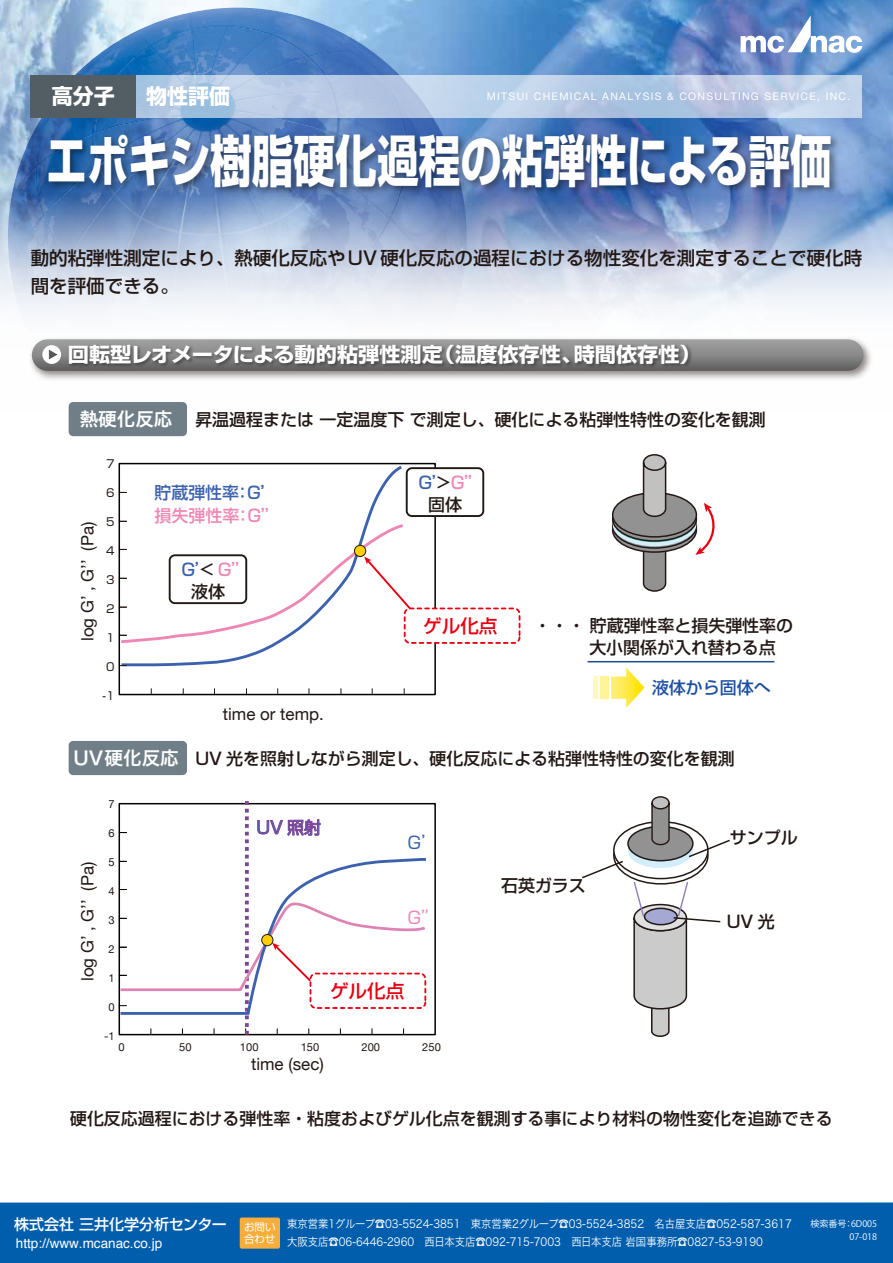
<style>
.page{position:relative;width:893px;height:1263px;background:#fff}
.page>*{position:absolute;margin:0;border:0;box-sizing:border-box;transform-origin:0 0}
.t1{font:700 55.65px "Shin Go Pro";color:#fff;scale:.75 1}
.t2{font:700 21px "Shin Go Pro";color:#fff}
.t3{font:700 20.1px "Shin Go Pro";color:#fff;scale:1.05 1}
.t4{font:500 18.6px/28.2px "Shin Go Pro";color:#221815}
.t5{font:18.6px "Hira Kaku Pro W6";color:#fff}
.t6{font:500 18.6px "Shin Go Pro";color:#e60012}
.t7{font:500 16.95px/22.4px "Shin Go Pro";color:#221815}
.t8{font:16.95px "Helvetica Neue";color:#221815}
.t9{font:500 16.95px "Shin Go Pro";color:#ee87b4}
.t10{font:500 16.95px "Shin Go Pro";color:#3d62ad}
.t11{font:500 16.95px "Shin Go Pro";color:#1d50a2}
.t12{font:16.95px "Shin Go Pro";color:#3d62ad}
.t13{font:16.95px "Shin Go Pro";color:#ee87b4}
.t14{font:500 15px "Shin Go Pro";color:#fff}
.t15{font:13.5px "Helvetica";color:#fff}
.t16{font:11.25px/18px "Hira Kaku Pro W3";color:#fff;scale:.92 1}
.t17{font:11.1px "Helvetica Neue";color:#221815}
.t18{font:11.1px "Shin Go Pro";color:#221815}
.t19{font:10.5px "Helvetica Neue LT Std";letter-spacing:.125em;color:#fff}
.t20{font:10.5px/12px "Shin Go Pro";letter-spacing:-.015em;color:#fff}
.t21{font:9px/13.8px "Koz Go Pr 6 N";color:#fff;text-align:right}
.s1{color:#3d62ad}
.s2{color:#ee87b4}
</style>
<div class="page">
<img style="left:0;top:0;width:893px;height:193px">
<img style="left:8px;top:8px;width:459px;height:185px">
<img style="left:0;top:193px;width:893px;height:220px">
<svg style="left:122px;top:466px;width:280px;height:201px"></svg>
<img style="left:26px;top:333px;width:849px;height:50px">
<svg style="left:741px;top:15px;width:121px;height:38px"></svg>
<svg style="left:136px;top:75px;width:726px;height:42px;background:#b8cbe5"></svg>
<div style="left:31px;top:75px;width:105px;height:42px;background:#535d64"></div>
<img style="left:65px;top:371px;width:633px;height:1px">
<img style="left:40px;top:127px;width:804px;height:79px">
<svg style="left:32px;top:339px;width:831px;height:32px;background:#797878"></svg>
<svg style="left:642px;top:552px;width:25px;height:40px"></svg>
<svg style="left:613px;top:508px;width:83px;height:44px"></svg>
<div style="left:612px;top:507px;width:85px;height:46px;border:2px solid #221815;border-radius:50%"></div>
<svg style="left:613px;top:504px;width:83px;height:44px"></svg>
<div style="left:612px;top:503px;width:85px;height:46px;border:2px solid #221815;border-radius:50%"></div>
<svg style="left:613px;top:502px;width:83px;height:44px"></svg>
<svg style="left:613px;top:497px;width:83px;height:44px"></svg>
<div style="left:612px;top:496px;width:85px;height:46px;border:2px solid #221815;border-radius:50%"></div>
<div style="left:613px;top:493px;width:83px;height:44px;background:#939293;border-radius:50%"></div>
<div style="left:612px;top:492px;width:85px;height:46px;border:2px solid #221815;border-radius:50%"></div>
<svg style="left:642px;top:454px;width:25px;height:63px;background:#a8a5a5"></svg>
<svg style="left:695px;top:503px;width:20px;height:52px"></svg>
<div style="left:119px;top:463px;width:317px;height:232px;border:2px solid #040000"></div>
<div style="left:407px;top:468px;width:76px;height:48px;background:#fff;border-radius:5px"></div>
<div style="left:406px;top:467px;width:78px;height:50px;border:2px solid #221815;border-radius:5px"></div>
<svg style="left:118px;top:521px;width:292px;height:124px"></svg>
<div style="left:405px;top:608px;width:115px;height:35px;background:#fff;border-radius:5px"></div>
<div style="left:404px;top:607px;width:116px;height:37px;border:2px dashed #e60012;border-radius:5px"></div>
<div style="left:69px;top:402px;width:118px;height:34px;background:#707f87;border-radius:5px"></div>
<div style="left:69px;top:741px;width:118px;height:34px;background:#707f87;border-radius:5px"></div>
<hr style="left:588px;top:661px;width:186px;height:1px;background:#1d4b96">
<svg style="left:611px;top:667px;width:34px;height:41px"></svg>
<div style="left:593px;top:676px;width:5px;height:22px;background:#fff8c5"></div>
<div style="left:600px;top:676px;width:8px;height:22px;background:#fff598"></div>
<svg style="left:118px;top:801px;width:310px;height:233px"></svg>
<svg style="left:118px;top:856px;width:310px;height:160px"></svg>
<div style="left:613px;top:821px;width:96px;height:58px;border:2px solid #221815;border-radius:50%"></div>
<svg style="left:628px;top:834px;width:65px;height:34px"></svg>
<svg style="left:687px;top:838px;width:43px;height:20px"></svg>
<svg style="left:633px;top:880px;width:88px;height:157px"></svg>
<div style="left:628px;top:826px;width:65px;height:35px;background:#939293;border-radius:50%"></div>
<div style="left:627px;top:826px;width:67px;height:35px;border:2px solid #221815;border-radius:50%"></div>
<svg style="left:651px;top:796px;width:19px;height:50px"></svg>
<svg style="left:582px;top:859px;width:43px;height:20px"></svg>
<div style="left:262px;top:934px;width:11px;height:12px;background:#fdd000;border-radius:50%"></div>
<div style="left:261px;top:934px;width:12px;height:12px;border:1px solid #221815;border-radius:50%"></div>
<div style="left:0;top:1202px;width:893px;height:61px;background:#005ead"></div>
<div style="left:240px;top:1217px;width:40px;height:32px;background:#f6ad3c;border-radius:2px"></div>
<p class="t2" style="left:52px;top:80px;width:65px">高分子</p>
<p class="t2" style="left:146px;top:80px;width:86px">物性評価</p>
<p class="t19" style="left:487px;top:90px;width:365px">MITSUI CHEMICAL ANALYSIS &amp; CONSULTING SERVICE, INC.</p>
<h1 class="t1" style="left:46px;top:117px;width:1050px">エポキシ樹脂硬化過程の粘弾性による評価</h1>
<p class="t4" style="left:31px;top:242px;width:833px">動的粘弾性測定により、熱硬化反応やUV 硬化反応の過程における物性変化を測定することで硬化時間を評価できる。</p>
<p class="t3" style="left:68px;top:338px;width:604px">回転型レオメータによる動的粘弾性測定（温度依存性、時間依存性）</p>
<p class="t5" style="left:80px;top:402px;width:94px">熱硬化反応</p>
<p class="t7" style="left:195px;top:407px;width:572px">昇温過程または 一定温度下 で測定し、硬化による粘弾性特性の変化を観測</p>
<p class="t18" style="left:106px;top:454px;width:10px">7</p>
<p class="t18" style="left:106px;top:483px;width:10px">6</p>
<p class="t18" style="left:106px;top:513px;width:10px">5</p>
<p class="t18" style="left:106px;top:542px;width:10px">4</p>
<p class="t18" style="left:106px;top:571px;width:10px">3</p>
<p class="t18" style="left:106px;top:600px;width:10px">2</p>
<p class="t18" style="left:106px;top:629px;width:10px">1</p>
<p class="t18" style="left:106px;top:658px;width:10px">0</p>
<p class="t18" style="left:103px;top:687px;width:13px">-1</p>
<p class="t8" style="left:75px;top:641px;width:121px;rotate:-90deg">log G’ , G’’ (Pa)</p>
<p class="t10" style="left:155px;top:479px;width:125px">貯蔵弾性率：G’</p>
<p class="t9" style="left:155px;top:502px;width:129px">損失弾性率：G’’</p>
<p class="t7" style="left:191px;top:556px;width:63px;text-indent:-10px"><span class="s1">G’</span>&lt; <span class="s2">G’’</span>液体</p>
<p class="t8" style="left:223px;top:702px;width:103px">time or temp.</p>
<p class="t7" style="left:428px;top:469px;width:59px;text-indent:-10px"><span class="s1">G’</span>&gt;<span class="s2">G’’</span>固体</p>
<p class="t6" style="left:423px;top:610px;width:76px">ゲル化点</p>
<p class="t7" style="left:534px;top:612px;width:260px">・・・ 貯蔵弾性率と損失弾性率の　　　大小関係が入れ替わる点</p>
<p class="t11" style="left:652px;top:674px;width:120px">液体から固体へ</p>
<p class="t5" style="left:73px;top:741px;width:107px">UV硬化反応</p>
<p class="t17" style="left:108px;top:796px;width:8px">7</p>
<p class="t17" style="left:108px;top:825px;width:8px">6</p>
<p class="t17" style="left:108px;top:854px;width:8px">5</p>
<p class="t17" style="left:108px;top:883px;width:8px">4</p>
<p class="t17" style="left:108px;top:912px;width:8px">3</p>
<p class="t17" style="left:108px;top:941px;width:8px">2</p>
<p class="t17" style="left:108px;top:970px;width:8px">1</p>
<p class="t17" style="left:108px;top:999px;width:8px">0</p>
<p class="t17" style="left:104px;top:1028px;width:12px">-1</p>
<p class="t8" style="left:75px;top:981px;width:121px;rotate:-90deg">log G’ , G’’ (Pa)</p>
<p class="t7" style="left:195px;top:746px;width:541px">UV 光を照射しながら測定し、硬化反応による粘弾性特性の変化を観測</p>
<p class="t12" style="left:256px;top:813px;width:66px">UV 照射</p>
<p class="t12" style="left:408px;top:829px;width:32px">G’</p>
<p class="t13" style="left:407px;top:904px;width:36px">G’’</p>
<p class="t6" style="left:330px;top:975px;width:76px">ゲル化点</p>
<p class="t7" style="left:501px;top:872px;width:86px">石英ガラス</p>
<p class="t7" style="left:730px;top:825px;width:69px">サンプル</p>
<p class="t7" style="left:727px;top:908px;width:49px">UV 光</p>
<p class="t17" style="left:118px;top:1038px;width:8px">0</p>
<p class="t17" style="left:179px;top:1038px;width:14px">50</p>
<p class="t17" style="left:240px;top:1038px;width:20px">100</p>
<p class="t17" style="left:301px;top:1038px;width:20px">150</p>
<p class="t17" style="left:361px;top:1038px;width:20px">200</p>
<p class="t17" style="left:422px;top:1038px;width:20px">250</p>
<p class="t8" style="left:251px;top:1051px;width:74px">time (sec)</p>
<p class="t7" style="left:70px;top:1105px;width:764px">硬化反応過程における弾性率・粘度およびゲル化点を観測する事により材料の物性変化を追跡できる</p>
<p class="t14" style="left:14px;top:1211px;width:214px">株式会社 三井化学分析センター</p>
<p class="t15" style="left:16px;top:1233px;width:148px">http://www.mcanac.co.jp</p>
<p class="t20" style="left:244px;top:1219px;width:33px">お問い合わせ</p>
<p class="t16" style="left:287px;top:1214px;width:550px">東京営業1グループ☎03-5524-3851　東京営業2グループ☎03-5524-3852　名古屋支店☎052-587-3617大阪支店☎06-6446-2960　西日本支店☎092-715-7003　西日本支店 岩国事務所☎0827-53-9190</p>
<p class="t21" style="left:810px;top:1216px;width:68px">検索番号：6D005<br>07-018</p>
</div>
